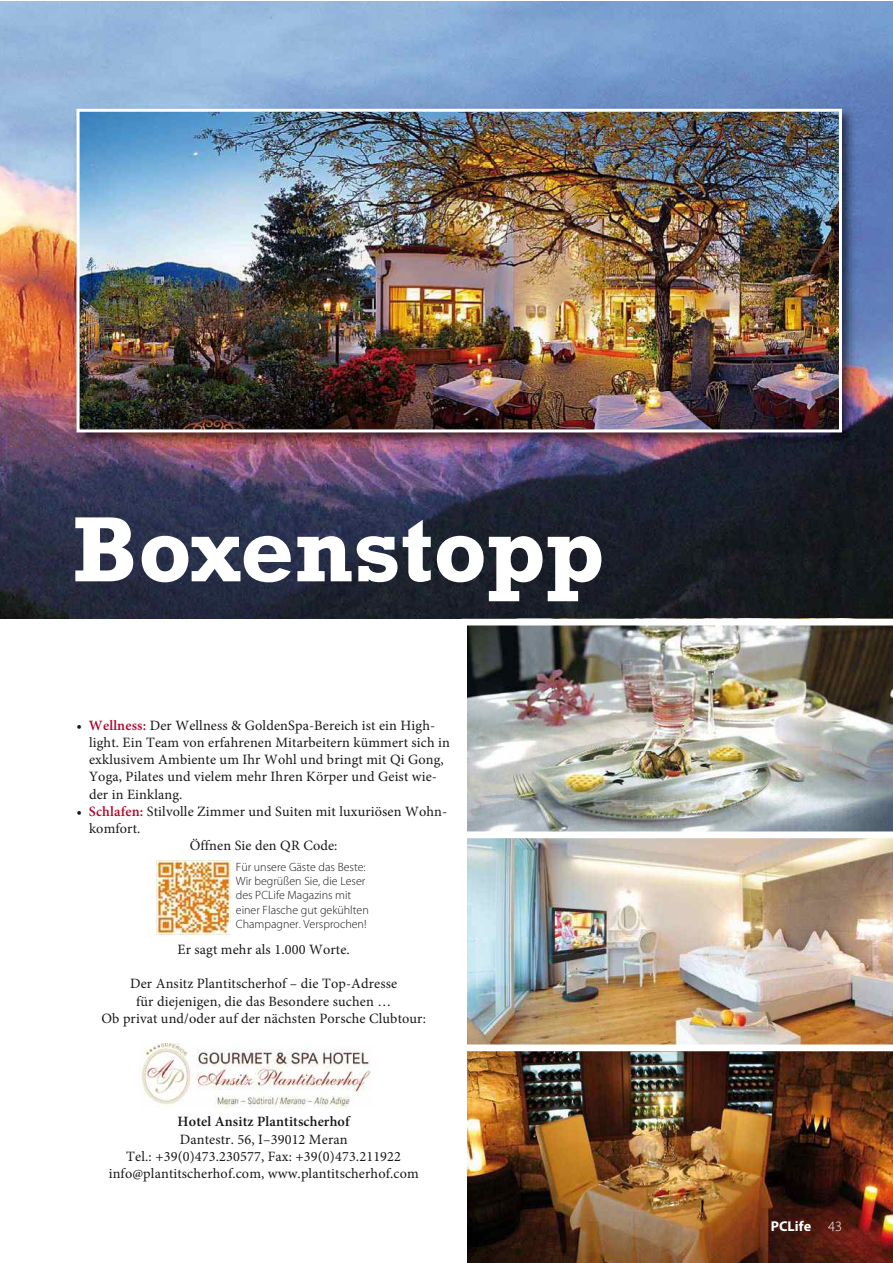
<style>
.page{position:relative;width:893px;height:1263px;background:#fff}
.page>*{position:absolute;margin:0;border:0;box-sizing:border-box;transform-origin:0 0}
.t1{font:700 94.2px "Rockwell";color:#fff}
.t2{font:14.25px/17.2px "Minion Pro";letter-spacing:.01em;color:#1a171b;text-align:center}
.t3{font:600 14.25px "Minion Pro";letter-spacing:.01em;color:#1a171b}
.t4{font:700 14.25px "Myriad Pro";color:#fff}
.t5{font:300 12px/14.4px "Myriad Pro";color:#1a171b}
.s1{font-weight:600;color:#ae0a2c}
.s2{font-weight:300}
</style>
<div class="page">
<img style="left:0;top:1px;width:892px;height:617px">
<img style="left:468px;top:625px;width:424px;height:638px">
<img style="left:70px;top:102px;width:792px;height:350px">
<img style="left:81px;top:113px;width:757px;height:315px">
<div style="left:77px;top:109px;width:765px;height:323px;border:3px solid #fff"></div>
<img style="left:140px;top:1043px;width:231px;height:65px">
<img style="left:157px;top:860px;width:73px;height:74px">
<div style="left:462px;top:831px;width:430px;height:7px;background:#fff"></div>
<div style="left:462px;top:1044px;width:430px;height:7px;background:#fff"></div>
<h1 class="t1" style="left:72px;top:494px;width:534px">Boxenstopp</h1>
<p class="t2" style="left:89px;top:716px;width:362px;text-align:left;text-indent:-13px">• <span class="s1">Wellness:</span> Der Wellness &amp; GoldenSpa-Bereich ist ein High&shy;light. Ein Team von erfahrenen Mitarbeitern kümmert sich in exklusivem Ambiente um Ihr Wohl und bringt mit Qi Gong, Yoga, Pilates und vielem mehr Ihren Körper und Geist wie&shy;der in Einklang.</p>
<p class="t2" style="left:77px;top:803px;width:372px">• <span class="s1">Schlafen:</span> Stilvolle Zimmer und Suiten mit luxuriösen Wohn-</p>
<p class="t2" style="left:89px;top:820px;width:53px">komfort.</p>
<p class="t2" style="left:190px;top:837px;width:149px">Öffnen Sie den QR Code:</p>
<p class="t5" style="left:236px;top:860px;width:134px">Für unsere Gäste das Beste:<br>Wir begrüßen Sie, die Leser des PCLife Magazins mit einer Flasche gut gekühlten<br>Champagner. Versprochen!</p>
<p class="t2" style="left:177px;top:941px;width:174px">Er sagt mehr als 1.000 Worte.</p>
<p class="t2" style="left:101px;top:975px;width:326px">Der Ansitz Plantitscherhof – die Top-Adresse<br>für diejenigen, die das Besondere suchen …<br>Ob privat und/oder auf der nächsten Porsche Clubtour:</p>
<p class="t3" style="left:178px;top:1112px;width:174px">Hotel Ansitz Plantitscherhof</p>
<p class="t2" style="left:109px;top:1130px;width:311px">Dantestr. 56, I–39012 Meran<br>Tel.: +39(0)473.230577, Fax: +39(0)473.211922 info@plantitscherhof.com, www.plantitscherhof.com</p>
<p class="t4" style="left:771px;top:1218px;width:73px">PCLife <span class="s2">43</span></p>
</div>
